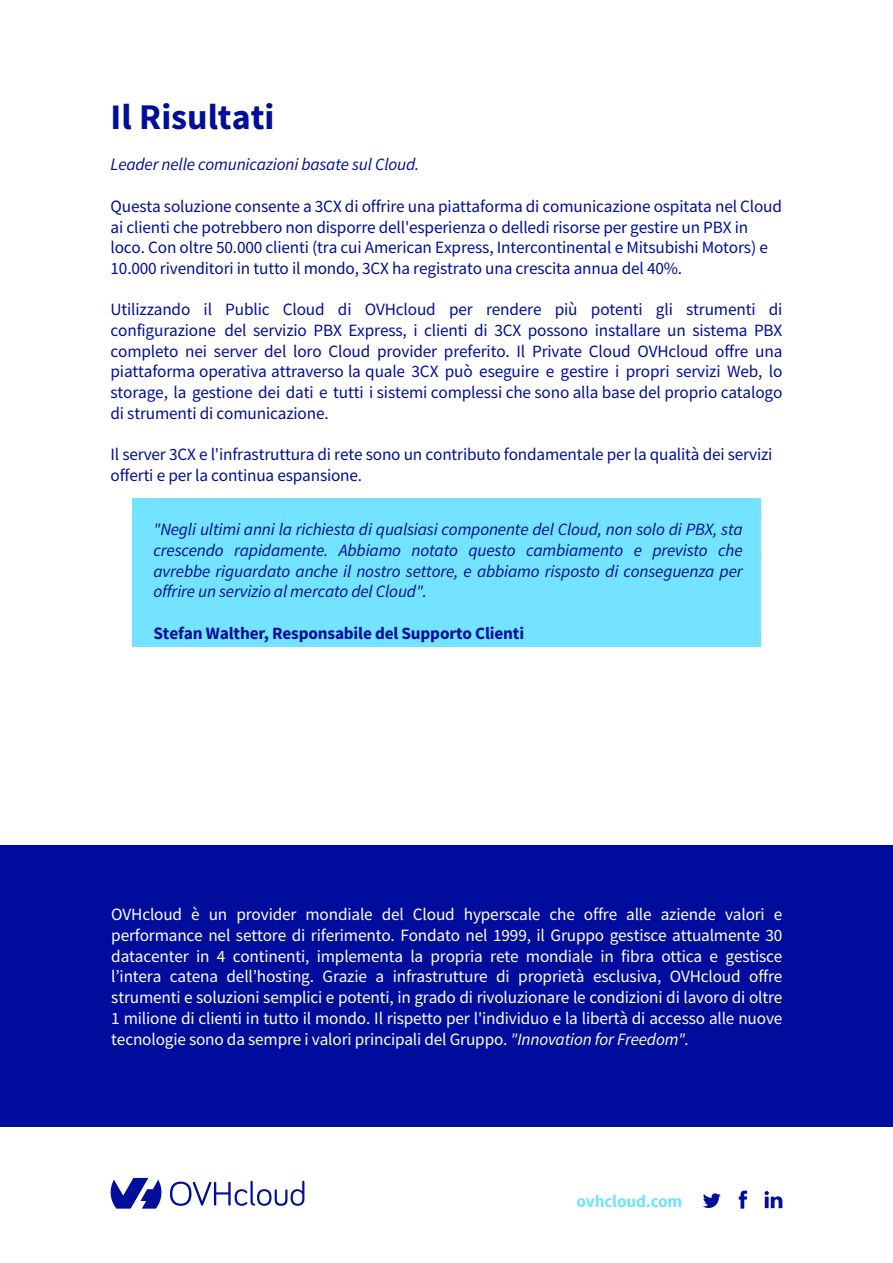
<style>
.page{position:relative;width:893px;height:1263px;background:#fff}
.page>*{position:absolute;margin:0;border:0;box-sizing:border-box;transform-origin:0 0}
.t1{font:700 36px "Source Sans Pro";color:#000e9c}
.t2{font:17.25px/20.7px "Source Sans Pro";letter-spacing:-.01em;color:#000e9c}
.t3{font:17.25px/20.7px "Source Sans Pro";letter-spacing:-.01em;color:#fff;text-align:justify}
.t4{font:italic 17.25px/20.7px "Source Sans Pro";letter-spacing:-.01em;color:#000d9c;text-align:justify}
.t5{font:700 17.25px "Source Sans Pro";letter-spacing:-.01em;color:#000d9c}
.t6{font:italic 17.25px "Source Sans Pro";letter-spacing:-.01em;color:#000e9c}
.t7{font:700 17.25px "Source Sans Pro";letter-spacing:-.01em;color:#73e3ff}
.s1{font-style:italic}
</style>
<div class="page">
<svg style="left:110px;top:1178px;width:52px;height:30px"></svg>
<svg style="left:170px;top:1181px;width:134px;height:25px"></svg>
<svg style="left:739px;top:1190px;width:8px;height:18px"></svg>
<svg style="left:765px;top:1191px;width:17px;height:17px"></svg>
<svg style="left:703px;top:1193px;width:18px;height:15px"></svg>
<div style="left:0;top:845px;width:893px;height:282px;background:#000d9c"></div>
<div style="left:132px;top:498px;width:629px;height:149px;background:#73e3ff"></div>
<h1 class="t1" style="left:111px;top:93px;width:165px">Il Risultati</h1>
<p class="t6" style="left:111px;top:154px;width:310px">Leader nelle comunicazioni basate sul Cloud.</p>
<p class="t2" style="left:111px;top:196px;width:673px">Questa soluzione consente a 3CX di offrire una piattaforma di comunicazione ospitata nel Cloud ai clienti che potrebbero non disporre dell'esperienza o delledi risorse per gestire un PBX in loco. Con oltre 50.000 clienti (tra cui American Express, Intercontinental e Mitsubishi Motors) e 10.000 rivenditori in tutto il mondo, 3CX ha registrato una crescita annua del 40%.</p>
<p class="t2" style="left:111px;top:299px;width:673px;text-align:justify">Utilizzando il Public Cloud di OVHcloud per rendere più potenti gli strumenti di configurazione del servizio PBX Express, i clienti di 3CX possono installare un sistema PBX completo nei server del loro Cloud provider preferito. Il Private Cloud OVHcloud offre una piattaforma operativa attraverso la quale 3CX può eseguire e gestire i propri servizi Web, lo storage, la gestione dei dati e tutti i sistemi complessi che sono alla base del proprio catalogo di strumenti di comunicazione.</p>
<p class="t2" style="left:111px;top:444px;width:663px">Il server 3CX e l'infrastruttura di rete sono un contributo fondamentale per la qualità dei servizi offerti e per la continua espansione.</p>
<p class="t4" style="left:153px;top:519px;width:591px">"Negli ultimi anni la richiesta di qualsiasi componente del Cloud, non solo di PBX, sta crescendo rapidamente. Abbiamo notato questo cambiamento e previsto che avrebbe riguardato anche il nostro settore, e abbiamo risposto di conseguenza per offrire un servizio al mercato del Cloud".</p>
<p class="t5" style="left:153px;top:622px;width:372px">Stefan Walther, Responsabile del Supporto Clienti</p>
<p class="t3" style="left:111px;top:904px;width:673px">OVHcloud è un provider mondiale del Cloud hyperscale che offre alle aziende valori e performance nel settore di riferimento. Fondato nel 1999, il Gruppo gestisce attualmente 30 datacenter in 4 continenti, implementa la propria rete mondiale in fibra ottica e gestisce l’intera catena dell’hosting. Grazie a infrastrutture di proprietà esclusiva, OVHcloud offre strumenti e soluzioni semplici e potenti, in grado di rivoluzionare le condizioni di lavoro di oltre 1 milione di clienti in tutto il mondo. Il rispetto per l'individuo e la libertà di accesso alle nuove tecnologie sono da sempre i valori principali del Gruppo. <span class="s1">"Innovation for Freedom".</span></p>
<p class="t7" style="left:577px;top:1190px;width:107px">ovhcloud.com</p>
</div>
